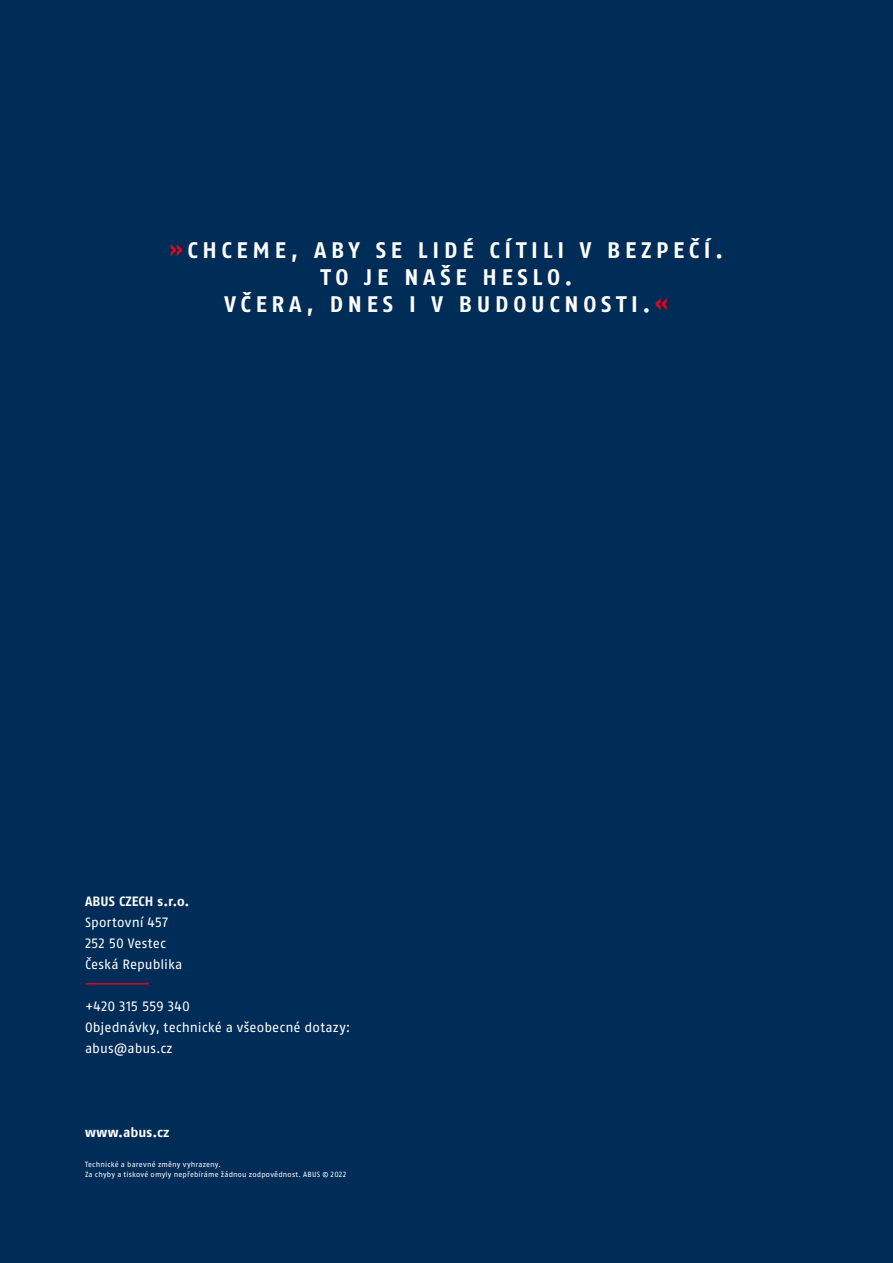
<style>
.page{position:relative;width:893px;height:1263px;background:#fff}
.page>*{position:absolute;margin:0;border:0;box-sizing:border-box;transform-origin:0 0}
.t1{font:700 22.5px/27px "ABUS Fago Pro";letter-spacing:.21em;color:#fff;text-align:center}
.t2{font:13.5px/21px "ABUS Fago Pro";letter-spacing:.005em;color:#fff}
.t3{font:700 13.5px "ABUS Fago Pro";letter-spacing:.005em;color:#fff}
.t4{font:7.5px/10.5px "ABUS Fago Pro";letter-spacing:.025em;color:#fff}
.s1{color:#db0720}
</style>
<div class="page">
<div style="left:0;top:0;width:893px;height:505px;background:#002c58"></div>
<div style="left:0;top:121px;width:893px;height:1142px;background:#002c58"></div>
<hr style="left:86px;top:983px;width:63px;height:1px;background:#db0720">
<h1 class="t1" style="left:170px;top:236px;width:555px"><span class="s1">»</span>CHCEME, ABY SE LIDÉ CÍTILI V BEZPEČÍ.<br>TO JE NAŠE HESLO.<br>VČERA, DNES I V BUDOUCNOSTI.<span class="s1">«</span></h1>
<p class="t3" style="left:85px;top:893px;width:106px">ABUS CZECH s.r.o.</p>
<p class="t2" style="left:85px;top:912px;width:99px">Sportovní 457<br>252 50 Vestec<br>Česká Republika</p>
<p class="t2" style="left:85px;top:996px;width:267px">+420 315 559 340<br>Objednávky, technické a všeobecné dotazy: abus@abus.cz</p>
<p class="t3" style="left:85px;top:1125px;width:86px">www.abus.cz</p>
<p class="t4" style="left:85px;top:1159px;width:263px">Technické a barevné změny vyhrazeny.<br>Za chyby a tiskové omyly nepřebíráme žádnou zodpovědnost. ABUS © 2022</p>
</div>
